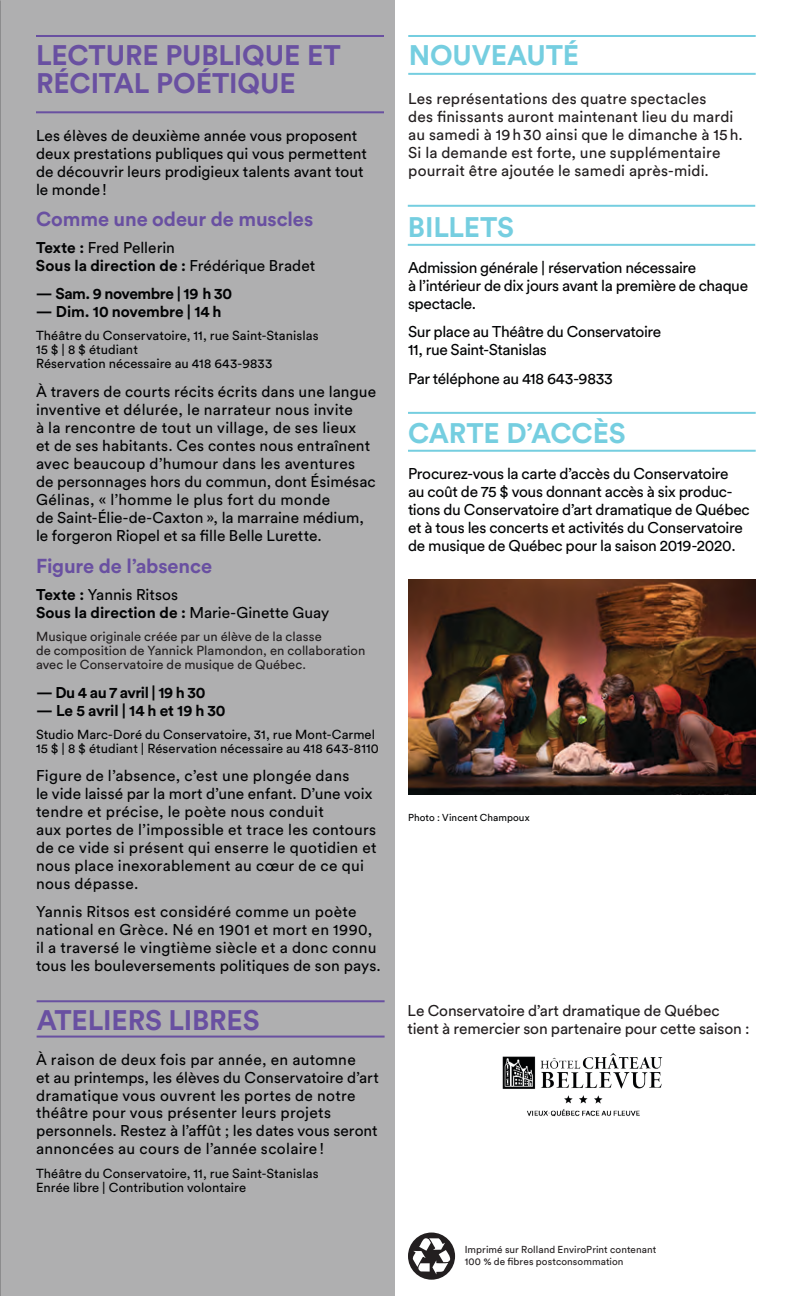
<style>
.page{position:relative;width:792px;height:1296px;background:#fff}
.page>*{position:absolute;margin:0;border:0;box-sizing:border-box;transform-origin:0 0}
.t1{font:700 28px/28px "Circular Std";letter-spacing:-.005em;color:#6950a1}
.t2{font:700 28px "Circular Std";letter-spacing:-.005em;color:#75cee0}
.t3{font:700 20px "Circular Std";letter-spacing:-.005em;color:#6950a1}
.t4{font:15.6px/18px "Circular Std";letter-spacing:.005em;color:#020304}
.t5{font:15.6px/18px "Circular Std";letter-spacing:-.02em;color:#020304}
.t6{font:15.6px/18px "Circular Std";letter-spacing:.01em;color:#231f20}
.t7{font:15.6px/18px "Circular Std";letter-spacing:-.025em;color:#020304}
.t8{font:15.6px/18px "Circular Std";letter-spacing:-.01em;color:#231f20}
.t9{font:700 15.6px "Circular Std";letter-spacing:-.015em;color:#020304}
.t10{font:13px/14px "Circular Std";letter-spacing:.005em;color:#020304}
.t11{font:13px/14px "Circular Std";letter-spacing:.005em;color:#231f20}
.t12{font:10px/12px "Circular Std";letter-spacing:.01em;color:#231f20}
.t13{font:10px "Circular Std";letter-spacing:.01em;color:#020304}
.s1{font-weight:700}
</style>
<div class="page">
<hr style="left:408px;top:244px;width:347px;height:2px;background:#75cee0">
<hr style="left:408px;top:205px;width:347px;height:2px;background:#75cee0">
<div style="left:0;top:0;width:395px;height:1296px;background:#afafb0"></div>
<hr style="left:408px;top:450px;width:348px;height:2px;background:#75cee0">
<hr style="left:408px;top:412px;width:348px;height:2px;background:#75cee0">
<hr style="left:36px;top:111px;width:348px;height:2px;background:#6950a1">
<hr style="left:36px;top:35px;width:348px;height:2px;background:#6950a1">
<hr style="left:408px;top:73px;width:348px;height:2px;background:#75cee0">
<hr style="left:408px;top:35px;width:348px;height:2px;background:#75cee0">
<hr style="left:37px;top:1036px;width:348px;height:2px;background:#6950a1">
<hr style="left:37px;top:1000px;width:348px;height:2px;background:#6950a1">
<img style="left:502px;top:1053px;width:161px;height:64px">
<img style="left:408px;top:579px;width:348px;height:215px">
<svg style="left:408px;top:1233px;width:47px;height:47px"></svg>
<h1 class="t1" style="left:36px;top:41px;width:306px">LECTURE PUBLIQUE ET<br>RÉCITAL POÉTIQUE</h1>
<p class="t4" style="left:36px;top:127px;width:332px">Les élèves de deuxième année vous proposent deux prestations publiques qui vous permettent de découvrir leurs prodigieux talents avant tout le monde!</p>
<p class="t3" style="left:36px;top:206px;width:279px">Comme une odeur de muscles</p>
<p class="t4" style="left:36px;top:238px;width:281px"><span class="s1">Texte :</span> Fred Pellerin<br><span class="s1">Sous la direction de :</span> Frédérique Bradet</p>
<p class="t9" style="left:36px;top:284px;width:198px">— Sam. 9 novembre | 19 h 30</p>
<p class="t9" style="left:36px;top:302px;width:187px">— Dim. 10 novembre | 14 h</p>
<p class="t10" style="left:36px;top:329px;width:284px">Théâtre du Conservatoire, 11, rue Saint-Stanislas<br>15 $ | 8 $ étudiant<br>Réservation nécessaire au 418 643-9833</p>
<p class="t4" style="left:36px;top:382px;width:342px">À travers de courts récits écrits dans une langue inventive et délurée, le narrateur nous invite<br>à la rencontre de tout un village, de ses lieux<br>et de ses habitants. Ces contes nous entraînent avec beaucoup d’humour dans les aventures de personnages hors du commun, dont Ésimésac Gélinas, « l’homme le plus fort du monde<br>de Saint-Élie-de-Caxton », la marraine médium, le forgeron Riopel et sa fille Belle Lurette.</p>
<p class="t3" style="left:36px;top:553px;width:178px">Figure de l’absence</p>
<p class="t4" style="left:36px;top:585px;width:295px"><span class="s1">Texte :</span> Yannis Ritsos<br><span class="s1">Sous la direction de :</span> Marie-Ginette Guay</p>
<p class="t11" style="left:36px;top:629px;width:331px">Musique originale créée par un élève de la classe<br>de composition de Yannick Plamondon, en collaboration avec le Conservatoire de musique de Québec.</p>
<p class="t9" style="left:36px;top:682px;width:171px">— Du 4 au 7 avril | 19 h 30</p>
<p class="t9" style="left:36px;top:700px;width:191px">— Le 5 avril | 14 h et 19 h 30</p>
<p class="t10" style="left:36px;top:727px;width:344px">Studio Marc-Doré du Conservatoire, 31, rue Mont-Carmel<br>15 $ | 8 $ étudiant | Réservation nécessaire au 418 643-8110</p>
<p class="t4" style="left:36px;top:766px;width:342px">Figure de l’absence, c’est une plongée dans<br>le vide laissé par la mort d’une enfant. D’une voix tendre et précise, le poète nous conduit<br>aux portes de l’impossible et trace les contours de ce vide si présent qui enserre le quotidien et nous place inexorablement au cœur de ce qui nous dépasse.</p>
<p class="t4" style="left:36px;top:903px;width:346px">Yannis Ritsos est considéré comme un poète national en Grèce. Né en 1901 et mort en 1990, il a traversé le vingtième siècle et a donc connu tous les bouleversements politiques de son pays.</p>
<h1 class="t1" style="left:37px;top:1006px;width:224px">ATELIERS LIBRES</h1>
<p class="t4" style="left:36px;top:1050px;width:344px">À raison de deux fois par année, en automne<br>et au printemps, les élèves du Conservatoire d’art dramatique vous ouvrent les portes de notre théâtre pour vous présenter leurs projets personnels. Restez à l’affût ; les dates vous seront annoncées au cours de l’année scolaire !</p>
<p class="t10" style="left:36px;top:1166px;width:284px">Théâtre du Conservatoire, 11, rue Saint-Stanislas<br>Enrée libre | Contribution volontaire</p>
<h1 class="t2" style="left:409px;top:37px;width:172px">NOUVEAUTÉ</h1>
<p class="t6" style="left:408px;top:89px;width:336px">Les représentations des quatre spectacles<br>des finissants auront maintenant lieu du mardi au samedi à 19h30 ainsi que le dimanche à 15h.<br>Si la demande est forte, une supplémentaire pourrait être ajoutée le samedi après-midi.</p>
<h1 class="t2" style="left:408px;top:209px;width:108px">BILLETS</h1>
<p class="t7" style="left:408px;top:258px;width:342px">Admission générale | réservation nécessaire<br>à l’intérieur de dix jours avant la première de chaque spectacle.</p>
<p class="t7" style="left:408px;top:323px;width:255px">Sur place au Théâtre du Conservatoire<br>11, rue Saint-Stanislas</p>
<p class="t5" style="left:408px;top:369px;width:206px">Par téléphone au 418 643-9833</p>
<h1 class="t2" style="left:408px;top:415px;width:219px">CARTE D’ACCÈS</h1>
<p class="t5" style="left:408px;top:464px;width:343px">Procurez-vous la carte d’accès du Conservatoire<br>au coût de 75 $ vous donnant accès à six produc&shy;tions du Conservatoire d’art dramatique de Québec et à tous les concerts et activités du Conservatoire de musique de Québec pour la saison 2019-2020.</p>
<p class="t13" style="left:408px;top:812px;width:123px">Photo : Vincent Champoux</p>
<p class="t8" style="left:408px;top:1001px;width:343px">Le Conservatoire d’art dramatique de Québec tient à remercier son partenaire pour cette saison :</p>
<p class="t12" style="left:465px;top:1243px;width:193px">Imprimé sur Rolland EnviroPrint contenant<br>100 % de fibres postconsommation</p>
</div>
